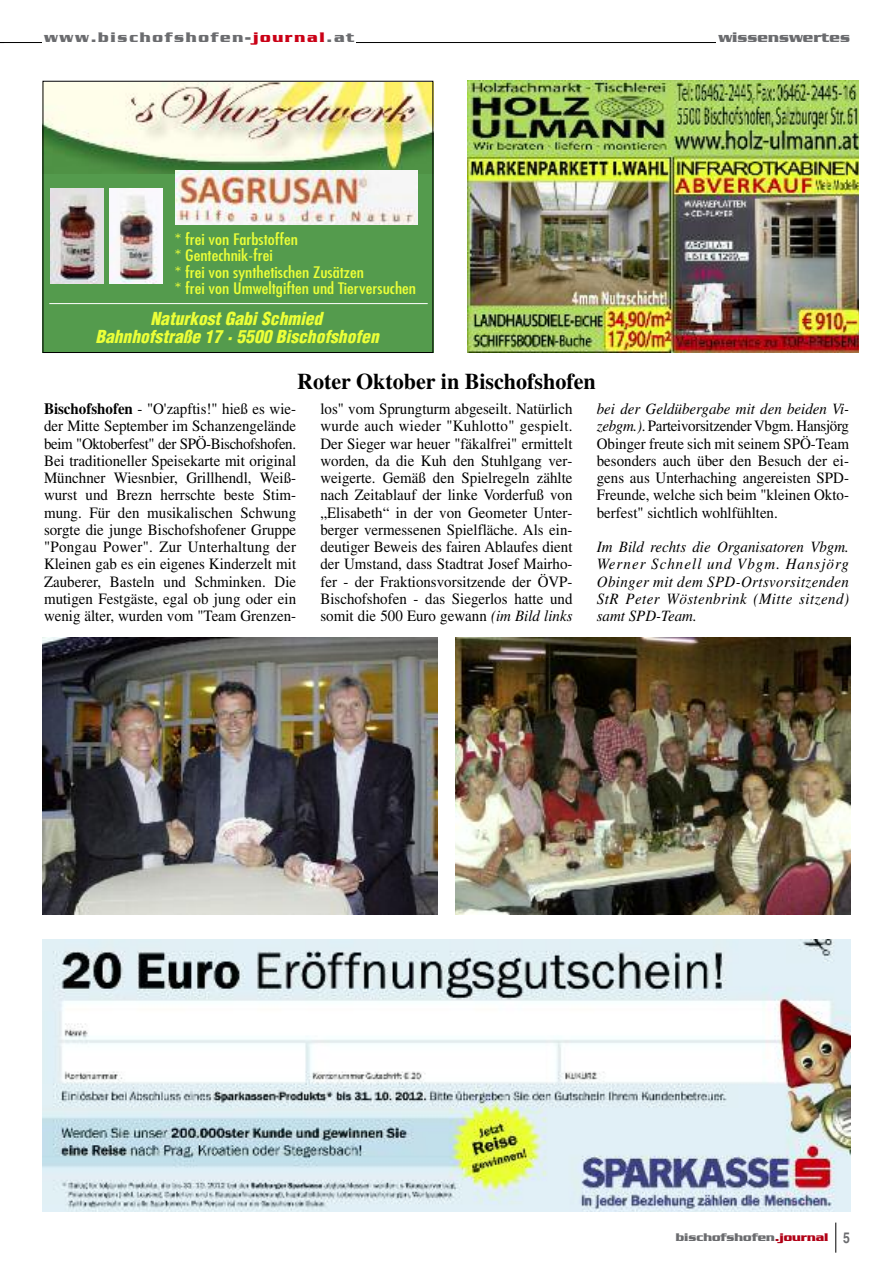
<style>
.page{position:relative;width:893px;height:1263px;background:#fff}
.page>*{position:absolute;margin:0;border:0;box-sizing:border-box;transform-origin:0 0}
.t1{font:700 22.5px "Times";color:#000}
.t2{font:italic 900 condensed 17.4px/17.4px "Helvetica";color:#ebff38;text-align:center}
.t3{font:15.75px/17.2px "Times";color:#000;text-align:justify;scale:.95 1}
.t4{font:italic 15.75px/17.2px "Times";letter-spacing:.03em;color:#000;text-align:justify;scale:.95 1}
.t5{font:condensed 15.45px/16.5px "Futura";color:#ebff38;scale:1.2 1}
.t6{font:700 15px "Serpentine";letter-spacing:.115em;color:#6b6c6f}
.t7{font:700 15px "Serpentine";color:#6b6c6f}
.t8{font:700 12px "Serpentine";color:#6b6c6f}
.s1{color:#ca0016}
.s2{font-style:italic}
.s3{font-weight:700}
.s4{color:#b10016}
.s5{font-family:"Helvetica";font-stretch:condensed;font-size:15px}
</style>
<div class="page">
<hr style="left:0;top:42px;width:850px;height:1px;background:#000">
<hr style="left:835px;top:1222px;width:1px;height:31px;background:#000">
<div style="left:716px;top:30px;width:136px;height:29px;background:#fff"></div>
<div style="left:43px;top:30px;width:313px;height:29px;background:#fff"></div>
<img style="left:45px;top:83px;width:386px;height:91px">
<div style="left:43px;top:174px;width:391px;height:179px;background:#549b4d"></div>
<div style="left:43px;top:81px;width:390px;height:272px;border:1px solid #000"></div>
<hr style="left:49px;top:303px;width:379px;height:1px;background:#fff">
<img style="left:51px;top:189px;width:53px;height:94px">
<img style="left:109px;top:189px;width:53px;height:94px">
<img style="left:175px;top:171px;width:243px;height:54px">
<img style="left:468px;top:81px;width:391px;height:272px">
<img style="left:43px;top:940px;width:807px;height:272px">
<img style="left:43px;top:638px;width:395px;height:276px">
<img style="left:455px;top:638px;width:395px;height:276px">
<p class="t6" style="left:44px;top:28px;width:312px">www.bischofshofen-<span class="s1">journal</span>.at</p>
<p class="t7" style="left:718px;top:28px;width:133px">wissenswertes</p>
<p class="t5" style="left:175px;top:232px;width:203px">* frei von Farbstoffen<br>* Gentechnik-frei<br>* frei von synthetischen Zusätzen<br>* frei von Umweltgiften und Tierversuchen</p>
<p class="t2" style="left:95px;top:310px;width:285px">Naturkost Gabi Schmied<br>Bahnhofstraße 17 · 5500 Bischofshofen</p>
<h1 class="t1" style="left:297px;top:374px;width:300px">Roter Oktober in Bischofshofen</h1>
<p class="t3" style="left:320px;top:402px;width:267px">los" vom Sprungturm abgeseilt. Natürlich wurde auch wieder "Kuhlotto" gespielt.<br>Der Sieger war heuer "fäkalfrei" ermittelt worden, da die Kuh den Stuhlgang ver&shy;weigerte. Gemäß den Spielregeln zählte nach Zeitablauf der linke Vorderfuß von „Elisabeth“ in der von Geometer Unter&shy;berger vermessenen Spielfläche. Als ein&shy;deutiger Beweis des fairen Ablaufes dient der Umstand, dass Stadtrat Josef Mairho&shy;fer - der Fraktionsvorsitzende der ÖVP-Bischofshofen - das Siegerlos hatte und somit die 500 Euro gewann <span class="s2">(im Bild links</span></p>
<p class="t3" style="left:597px;top:402px;width:267px"><span class="s2">bei der Geldübergabe mit den beiden Vi&shy;zebgm.)</span>. Parteivorsitzender Vbgm. Hansjörg Obinger freute sich mit seinem SPÖ-Team besonders auch über den Besuch der ei&shy;gens aus Unterhaching angereisten SPD-Freunde, welche sich beim "kleinen Okto&shy;berfest" sichtlich wohlfühlten.</p>
<p class="t3" style="left:44px;top:402px;width:267px"><span class="s3">Bischofshofen</span> - "O'zapftis!" hieß es wie&shy;der Mitte September im Schanzengelände beim "Oktoberfest" der SPÖ-Bischofshofen.<br>Bei traditioneller Speisekarte mit original Münchner Wiesnbier, Grillhendl, Weiß&shy;wurst und Brezn herrschte beste Stim&shy;mung. Für den musikalischen Schwung sorgte die junge Bischofshofener Gruppe "Pongau Power". Zur Unterhaltung der Kleinen gab es ein eigenes Kinderzelt mit Zauberer, Basteln und Schminken. Die mutigen Festgäste, egal ob jung oder ein wenig älter, wurden vom "Team Grenzen-</p>
<p class="t4" style="left:597px;top:540px;width:267px">Im Bild rechts die Organisatoren Vbgm.<br>Werner Schnell und Vbgm. Hansjörg Obinger mit dem SPD-Ortsvorsitzenden StR Peter Wöstenbrink (Mitte sitzend) samt SPD-Team.</p>
<p class="t8" style="left:676px;top:1230px;width:176px">bischofshofen<span class="s4">.journal</span> <span class="s5">5</span></p>
</div>
